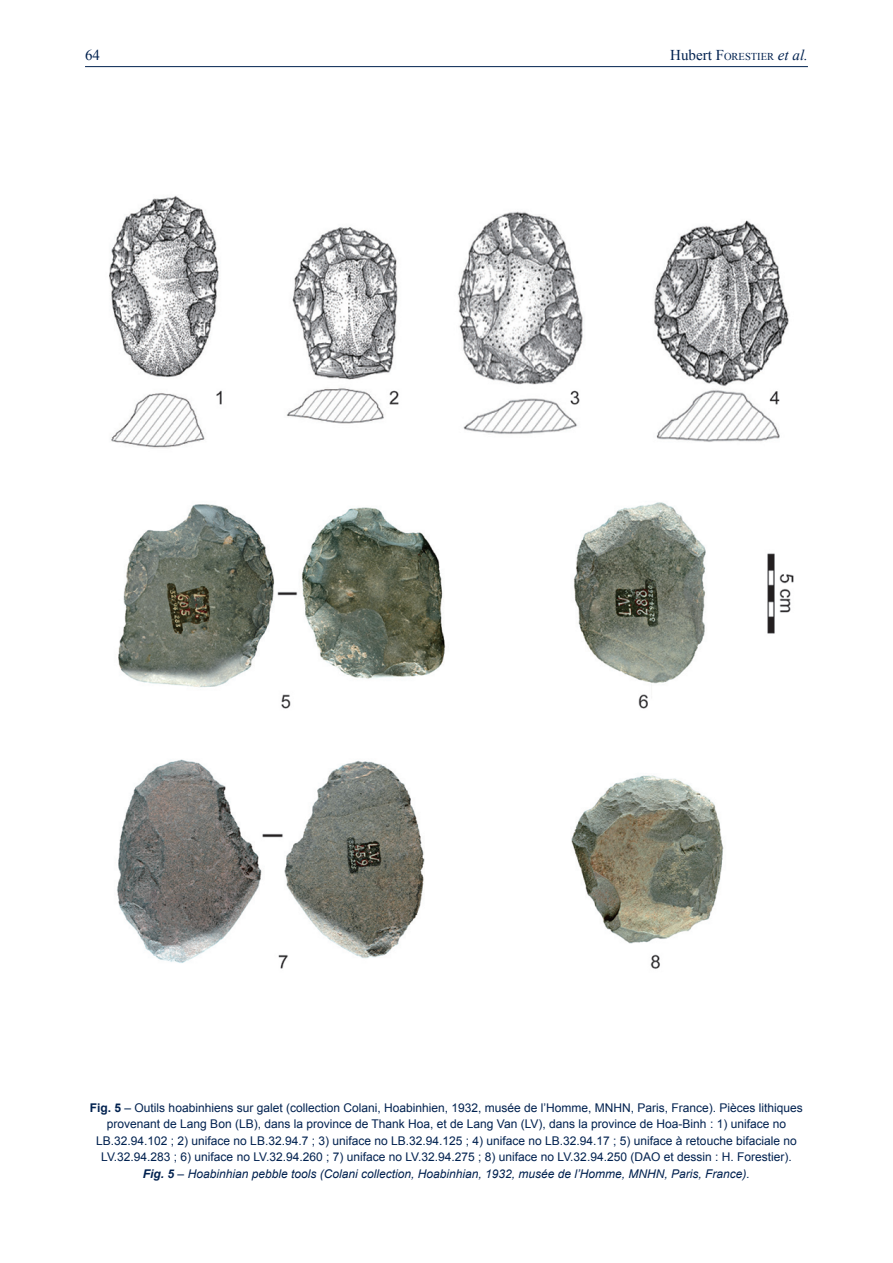
<style>
.page{position:relative;width:893px;height:1263px;background:#fff}
.page>*{position:absolute;margin:0;border:0;box-sizing:border-box;transform-origin:0 0}
.t1{font:15px "Times New Roman";color:#00214f}
.t2{font:12px/16.5px "Arial";color:#00214f;text-align:center}
.t3{font:10.5px "Times New Roman";color:#00214f}
.s1{font-size:15px}
.s2{font-style:italic;font-size:15px}
.s3{font-weight:700}
.s4{font-weight:700;font-style:italic}
.s5{font-style:italic}
</style>
<div class="page">
<hr style="left:85px;top:66px;width:723px;height:1px;background:#00214f">
<img style="left:109px;top:195px;width:685px;height:774px">
<p class="t1" style="left:85px;top:45px;width:16px">64</p>
<p class="t3" style="left:670px;top:49px;width:139px"><span class="s1">Hubert</span> <span class="s1">F</span>ORESTIER <span class="s2">et al.</span></p>
<p class="t2" style="left:90px;top:1099px;width:714px"><span class="s3">Fig. 5</span> – Outils hoabinhiens sur galet (collection Colani, Hoabinhien, 1932, musée de l’Homme, MNHN, Paris, France). Pièces lithiques provenant de Lang Bon (LB), dans la province de Thank Hoa, et de Lang Van (LV), dans la province de Hoa-Binh : 1) uniface no LB.32.94.102 ; 2) uniface no LB.32.94.7 ; 3) uniface no LB.32.94.125 ; 4) uniface no LB.32.94.17 ; 5) uniface à retouche bifaciale no LV.32.94.283 ; 6) uniface no LV.32.94.260 ; 7) uniface no LV.32.94.275 ; 8) uniface no LV.32.94.250 (DAO et dessin : H. Forestier).<br><span class="s4">Fig. 5</span> <span class="s5">– Hoabinhian pebble tools (Colani collection, Hoabinhian, 1932, musée de l’Homme, MNHN, Paris, France).</span></p>
</div>
